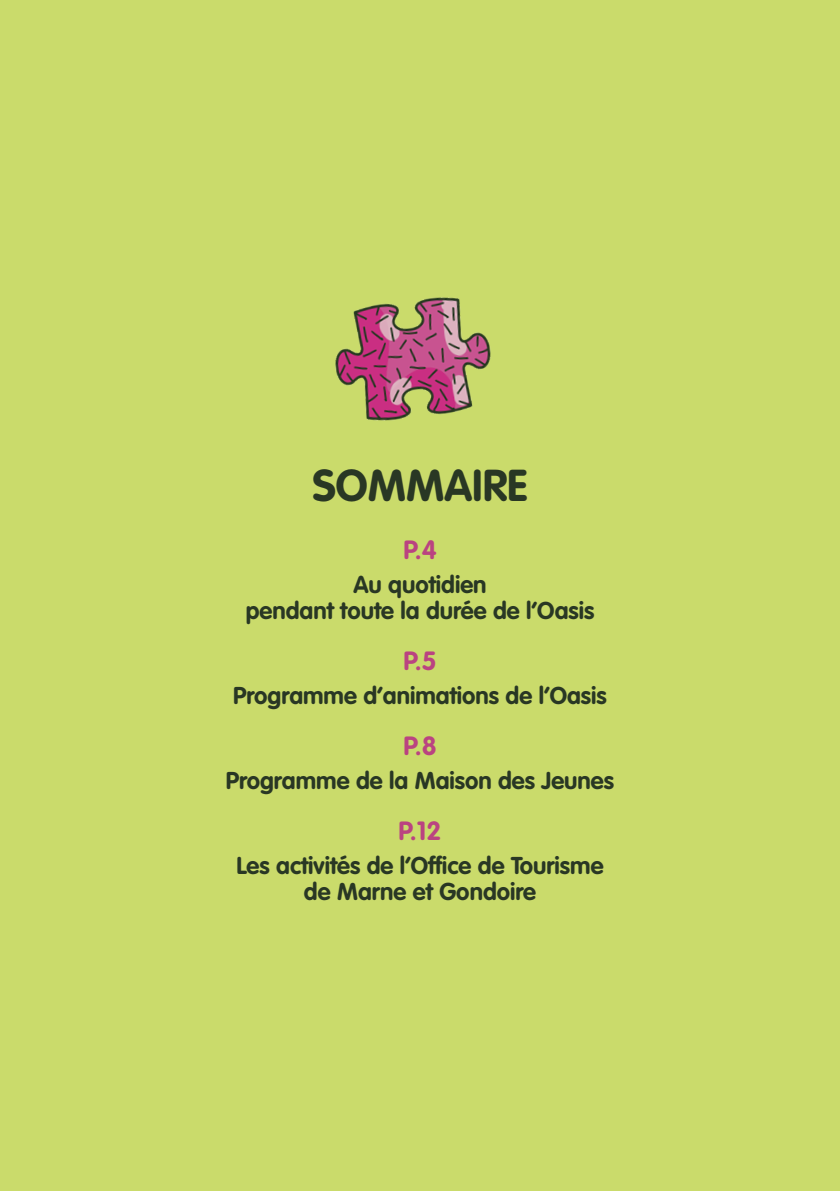
<style>
.page{position:relative;width:840px;height:1191px;background:#fff}
.page>*{position:absolute;margin:0;border:0;box-sizing:border-box;transform-origin:0 0}
.t1{font:700 44px "VAG Rounded Std";color:#293724}
.t2{font:700 26px "VAG Rounded Std";color:#ba4381}
.t3{font:700 24px/26px "VAG Rounded Std";color:#293724;text-align:center}
</style>
<div class="page">
<div style="left:0;top:0;width:839px;height:1191px;background:#cadb6b"></div>
<img style="left:335px;top:297px;width:156px;height:124px">
<h1 class="t1" style="left:312px;top:459px;width:217px">SOMMAIRE</h1>
<p class="t2" style="left:403px;top:534px;width:35px">P.4</p>
<p class="t3" style="left:245px;top:572px;width:350px">Au quotidien<br>pendant toute la durée de l’Oasis</p>
<p class="t2" style="left:403px;top:645px;width:35px">P.5</p>
<p class="t3" style="left:233px;top:683px;width:375px">Programme d’animations de l’Oasis</p>
<p class="t2" style="left:403px;top:730px;width:35px">P.8</p>
<p class="t3" style="left:226px;top:768px;width:389px">Programme de la Maison des Jeunes</p>
<p class="t2" style="left:398px;top:815px;width:44px">P.12</p>
<p class="t3" style="left:236px;top:853px;width:368px">Les activités de l’Office de Tourisme de Marne et Gondoire</p>
</div>
